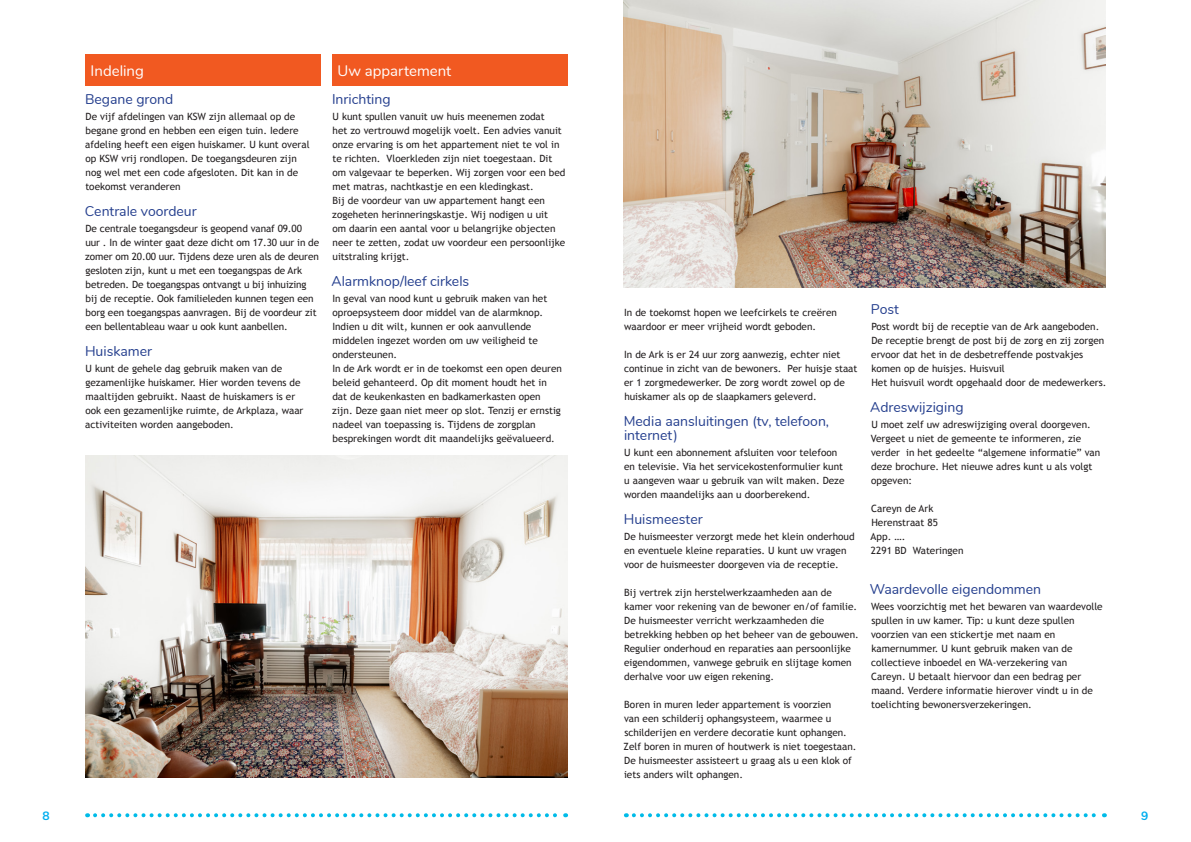
<style>
.page{position:relative;width:1191px;height:842px;background:#fff}
.page>*{position:absolute;margin:0;border:0;box-sizing:border-box;transform-origin:0 0}
.Kopje_niveau_2{font:15px "Nunito";color:#fff}
.Kopje_niveau_3{font:14px/14px "Nunito";color:#253f8e}
.t1{font:700 12px "Nunito";color:#00aeef}
.Brood{font:10px/14px "Trebuchet MS";color:#231f20}
</style>
<div class="page">
<svg style="left:634px;top:813px;width:471px;height:4px"></svg>
<svg style="left:95px;top:813px;width:471px;height:4px"></svg>
<div style="left:85px;top:54px;width:235px;height:32px;background:#f15921"></div>
<div style="left:332px;top:54px;width:235px;height:32px;background:#f15921"></div>
<img style="left:85px;top:455px;width:482px;height:322px">
<img style="left:624px;top:0;width:482px;height:288px">
<p class="Kopje_niveau_2" style="left:91px;top:60px;width:55px">Indeling</p>
<p class="Kopje_niveau_3" style="left:85px;top:91px;width:90px">Begane grond</p>
<p class="Brood" style="left:85px;top:110px;width:226px">De vijf afdelingen van KSW zijn allemaal op de begane grond en hebben een eigen tuin. Iedere afdeling heeft een eigen huiskamer. U kunt overal op KSW vrij rondlopen. De toegangsdeuren zijn nog wel met een code afgesloten. Dit kan in de toekomst veranderen</p>
<p class="Kopje_niveau_3" style="left:85px;top:203px;width:113px">Centrale voordeur</p>
<p class="Brood" style="left:85px;top:222px;width:235px">De centrale toegangsdeur is geopend vanaf 09.00<br>uur . In de winter gaat deze dicht om 17.30 uur in de zomer om 20.00 uur. Tijdens deze uren als de deuren gesloten zijn, kunt u met een toegangspas de Ark betreden. De toegangspas ontvangt u bij inhuizing bij de receptie. Ook familieleden kunnen tegen een borg een toegangspas aanvragen. Bij de voordeur zit een bellentableau waar u ook kunt aanbellen.</p>
<p class="Kopje_niveau_3" style="left:85px;top:343px;width:69px">Huiskamer</p>
<p class="Brood" style="left:85px;top:362px;width:220px">U kunt de gehele dag gebruik maken van de gezamenlijke huiskamer. Hier worden tevens de maaltijden gebruikt. Naast de huiskamers is er ook een gezamenlijke ruimte, de Arkplaza, waar activiteiten worden aangeboden.</p>
<p class="Kopje_niveau_2" style="left:337px;top:60px;width:115px">Uw appartement</p>
<p class="Kopje_niveau_3" style="left:332px;top:91px;width:60px">Inrichting</p>
<p class="Brood" style="left:332px;top:110px;width:235px">U kunt spullen vanuit uw huis meenemen zodat<br>het zo vertrouwd mogelijk voelt. Een advies vanuit onze ervaring is om het appartement niet te vol in te richten. Vloerkleden zijn niet toegestaan. Dit om valgevaar te beperken. Wij zorgen voor een bed met matras, nachtkastje en een kledingkast.</p>
<p class="Brood" style="left:332px;top:194px;width:234px">Bij de voordeur van uw appartement hangt een zogeheten herinneringskastje. Wij nodigen u uit<br>om daarin een aantal voor u belangrijke objecten neer te zetten, zodat uw voordeur een persoonlijke uitstraling krijgt.</p>
<p class="Kopje_niveau_3" style="left:331px;top:273px;width:139px">Alarmknop/leef cirkels</p>
<p class="Brood" style="left:332px;top:292px;width:216px">In geval van nood kunt u gebruik maken van het oproepsysteem door middel van de alarmknop.<br>Indien u dit wilt, kunnen er ook aanvullende middelen ingezet worden om uw veiligheid te ondersteunen.</p>
<p class="Brood" style="left:332px;top:362px;width:231px">In de Ark wordt er in de toekomst een open deuren beleid gehanteerd. Op dit moment houdt het in dat de keukenkasten en badkamerkasten open zijn. Deze gaan niet meer op slot. Tenzij er ernstig nadeel van toepassing is. Tijdens de zorgplan besprekingen wordt dit maandelijks geëvalueerd.</p>
<p class="Brood" style="left:624px;top:306px;width:214px">In de toekomst hopen we leefcirkels te creëren waardoor er meer vrijheid wordt geboden.</p>
<p class="Brood" style="left:624px;top:348px;width:235px">In de Ark is er 24 uur zorg aanwezig, echter niet continue in zicht van de bewoners. Per huisje staat er 1 zorgmedewerker. De zorg wordt zowel op de huiskamer als op de slaapkamers geleverd.</p>
<p class="Kopje_niveau_3" style="left:624px;top:413px;width:207px">Media aansluitingen (tv, telefoon, internet)</p>
<p class="Brood" style="left:624px;top:446px;width:222px">U kunt een abonnement afsluiten voor telefoon en televisie. Via het servicekostenformulier kunt u aangeven waar u gebruik van wilt maken. Deze worden maandelijks aan u doorberekend.</p>
<p class="Kopje_niveau_3" style="left:624px;top:511px;width:80px">Huismeester</p>
<p class="Brood" style="left:624px;top:530px;width:232px">De huismeester verzorgt mede het klein onderhoud en eventuele kleine reparaties. U kunt uw vragen voor de huismeester doorgeven via de receptie.</p>
<p class="Brood" style="left:624px;top:586px;width:236px">Bij vertrek zijn herstelwerkzaamheden aan de kamer voor rekening van de bewoner en/of familie.<br>De huismeester verricht werkzaamheden die betrekking hebben op het beheer van de gebouwen.<br>Regulier onderhoud en reparaties aan persoonlijke eigendommen, vanwege gebruik en slijtage komen derhalve voor uw eigen rekening.</p>
<p class="Brood" style="left:623px;top:698px;width:234px">Boren in muren Ieder appartement is voorzien<br>van een schilderij ophangsysteem, waarmee u schilderijen en verdere decoratie kunt ophangen.<br>Zelf boren in muren of houtwerk is niet toegestaan.<br>De huismeester assisteert u graag als u een klok of iets anders wilt ophangen.</p>
<p class="Kopje_niveau_3" style="left:871px;top:301px;width:29px">Post</p>
<p class="Brood" style="left:871px;top:320px;width:229px">Post wordt bij de receptie van de Ark aangeboden.</p>
<p class="Brood" style="left:871px;top:334px;width:234px">De receptie brengt de post bij de zorg en zij zorgen ervoor dat het in de desbetreffende postvakjes komen op de huisjes. Huisvuil</p>
<p class="Brood" style="left:871px;top:376px;width:236px">Het huisvuil wordt opgehaald door de medewerkers.</p>
<p class="Kopje_niveau_3" style="left:870px;top:399px;width:95px">Adreswijziging</p>
<p class="Brood" style="left:871px;top:418px;width:231px">U moet zelf uw adreswijziging overal doorgeven.<br>Vergeet u niet de gemeente te informeren, zie verder in het gedeelte “algemene informatie” van deze brochure. Het nieuwe adres kunt u als volgt opgeven:</p>
<p class="Brood" style="left:871px;top:502px;width:64px">Careyn de Ark</p>
<p class="Brood" style="left:871px;top:516px;width:68px">Herenstraat 85</p>
<p class="Brood" style="left:870px;top:530px;width:36px">App. ….</p>
<p class="Brood" style="left:871px;top:544px;width:94px">2291 BD Wateringen</p>
<p class="Kopje_niveau_3" style="left:869px;top:581px;width:173px">Waardevolle eigendommen</p>
<p class="Brood" style="left:871px;top:600px;width:233px">Wees voorzichtig met het bewaren van waardevolle spullen in uw kamer. Tip: u kunt deze spullen voorzien van een stickertje met naam en kamernummer. U kunt gebruik maken van de collectieve inboedel en WA-verzekering van Careyn. U betaalt hiervoor dan een bedrag per maand. Verdere informatie hierover vindt u in de toelichting bewonersverzekeringen.</p>
<p class="t1" style="left:43px;top:807px;width:9px">8</p>
<p class="t1" style="left:1141px;top:807px;width:9px">9</p>
</div>
